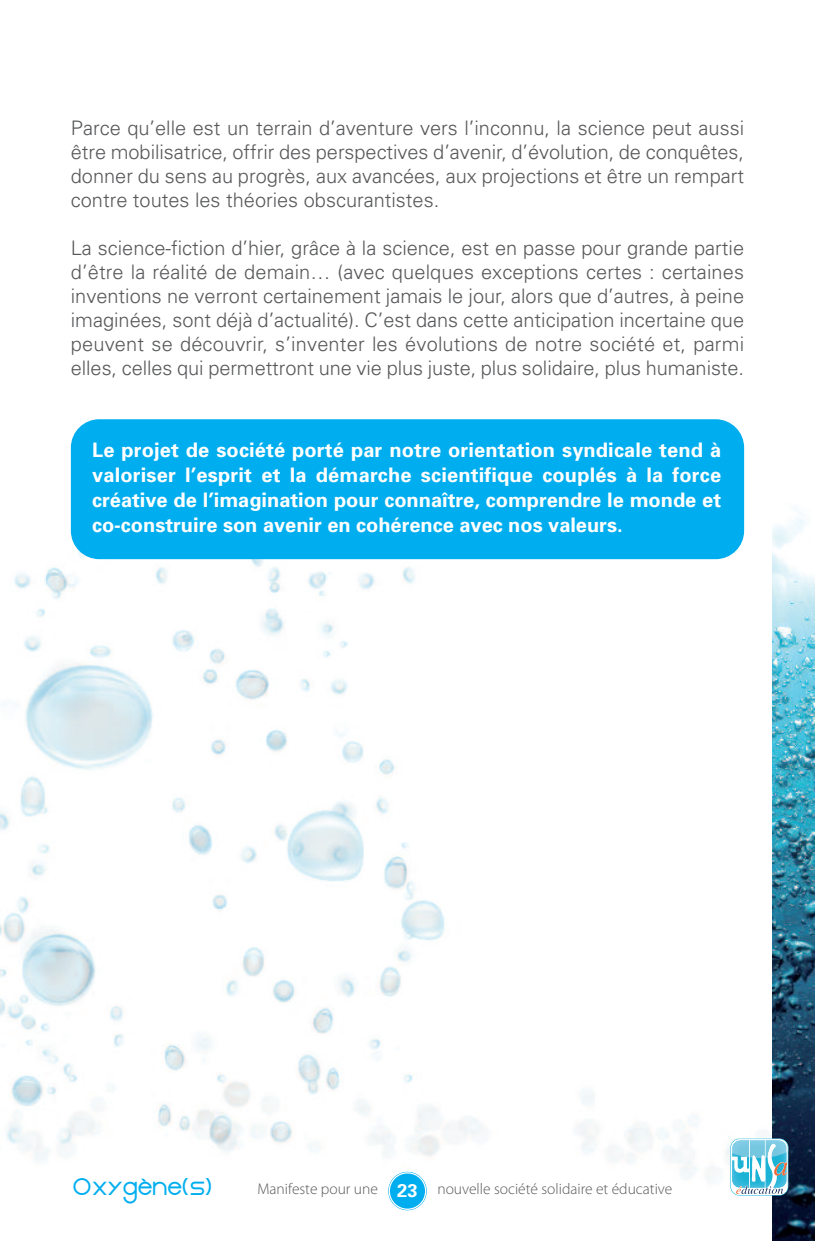
<style>
.page{position:relative;width:815px;height:1241px;background:#fff}
.page>*{position:absolute;margin:0;border:0;box-sizing:border-box;transform-origin:0 0}
.t1{font:900 33.5px "Gasalt";color:#00aeef}
.t2{font:300 20px/24px "Univers";color:#57585a;text-align:justify}
.t3{font:700 20px/25px "Univers";color:#fff;text-align:justify}
.t4{font:300 15.5px "Myriad Pro";color:#57585a}
.s1{font-family:"Univers";font-weight:700;font-size:18.5px;color:#fff}
</style>
<div class="page">
<img style="left:0;top:419px;width:772px;height:792px">
<img style="left:772px;top:511px;width:43px;height:729px">
<div style="left:390px;top:1173px;width:35px;height:35px;background:#00aeef;border-radius:50%"></div>
<div style="left:388px;top:1171px;width:39px;height:39px;border:1px solid #00aeef;border-radius:50%"></div>
<div style="left:71px;top:419px;width:673px;height:140px;background:#00aeef;border-radius:28px"></div>
<svg style="left:730px;top:1138px;width:58px;height:57px"></svg>
<p class="t2" style="left:71px;top:118px;width:675px">Parce qu’elle est un terrain d’aventure vers l’inconnu, la science peut aussi être mobilisatrice, offrir des perspectives d’avenir, d’évolution, de conquêtes, donner du sens au progrès, aux avancées, aux projections et être un rempart contre toutes les théories obscurantistes.</p>
<p class="t2" style="left:71px;top:238px;width:675px">La science-fiction d’hier, grâce à la science, est en passe pour grande partie d’être la réalité de demain… (avec quelques exceptions certes : certaines inventions ne verront certainement jamais le jour, alors que d’autres, à peine imaginées, sont déjà d’actualité). C’est dans cette anticipation incertaine que peuvent se découvrir, s’inventer les évolutions de notre société et, parmi elles, celles qui permettront une vie plus juste, plus solidaire, plus humaniste.</p>
<p class="t3" style="left:92px;top:439px;width:631px">Le projet de société porté par notre orientation syndicale tend à valoriser l’esprit et la démarche scientifique couplés à la force créative de l’imagination pour connaître, comprendre le monde et co-construire son avenir en cohérence avec nos valeurs.</p>
<h1 class="t1" style="left:74px;top:1170px;width:141px">Oxygène(s)</h1>
<p class="t4" style="left:257px;top:1183px;width:416px">Manifeste pour une <span class="s1">23</span> nouvelle société solidaire et éducative</p>
</div>
